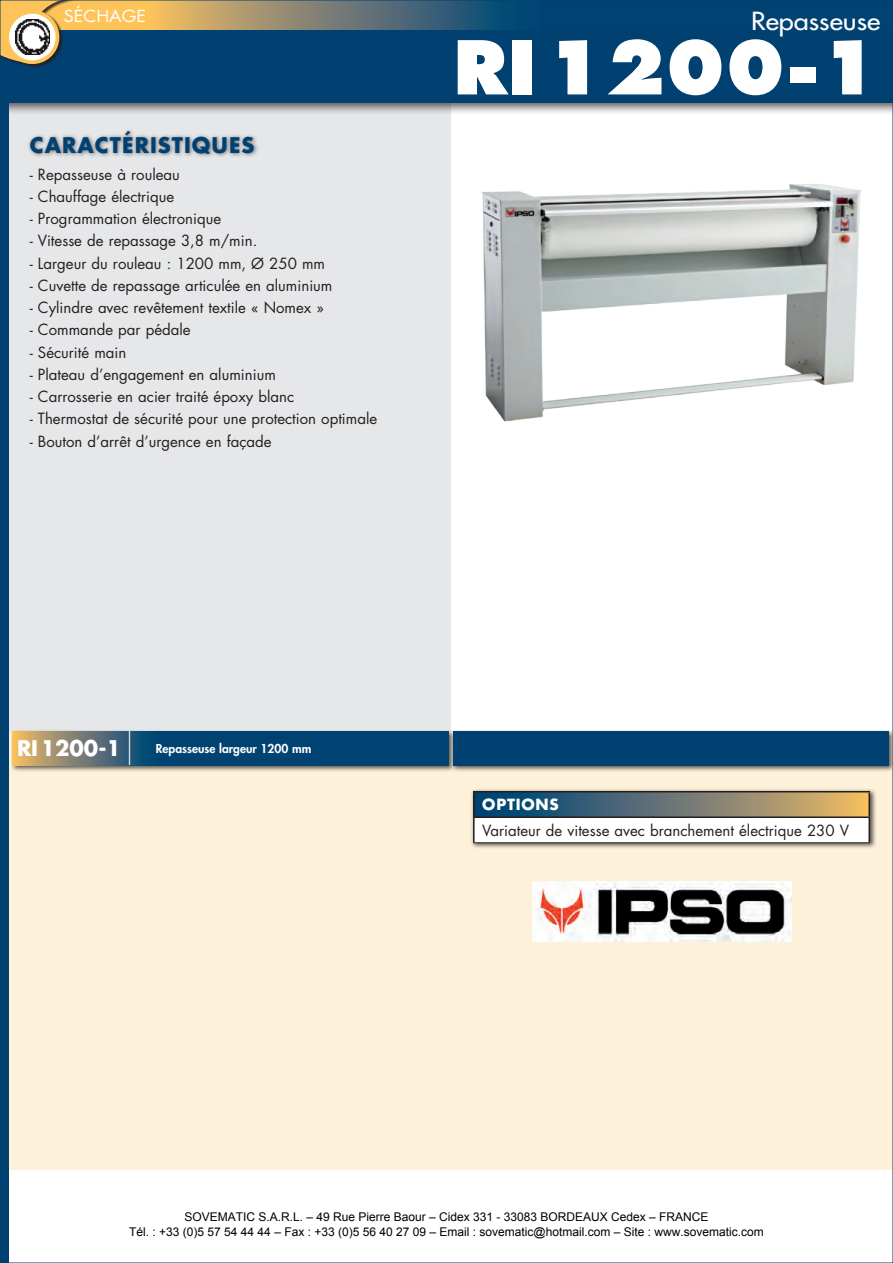
<style>
.page{position:relative;width:893px;height:1263px;background:#fff}
.page>*{position:absolute;margin:0;border:0;box-sizing:border-box;transform-origin:0 0}
._07_Titre{font:800 72px "Futura";color:#fff}
.t1{font:24.3px "Futura";color:#fff;scale:1.11 1}
._07_texte_titre{font:700 21px "Futura";letter-spacing:.05em;color:#004172}
._07_texte_standard{font:700 21px "Futura";color:#fff}
.t2{font:16.2px "Futura";color:#fff;scale:1.11 1}
._07_texte_standard-2{font:15px "Futura";color:#231f20}
._07_texte_titre-2{font:700 15px "Futura";letter-spacing:.05em;color:#fff}
.t3{font:12px/14.4px "Arial";color:#000;text-align:center}
._07_texte_standard-3{font:800 12px "Futura";color:#fff}
.s1{font-size:45.15px}
</style>
<div class="page">
<div style="left:0;top:731px;width:893px;height:438px;background:#fef1d9"></div>
<div style="left:0;top:102px;width:451px;height:629px;background:#e6e7e9"></div>
<div style="left:0;top:0;width:893px;height:116px;background:#231f20;opacity:.75"></div>
<div style="left:0;top:0;width:893px;height:102px;background:#004172"></div>
<div style="left:0;top:0;width:9px;height:1263px;background:#004172"></div>
<div style="left:27px;top:127px;width:233px;height:32px;background:#231f20;opacity:.6"></div>
<svg style="left:104px;top:2px;width:399px;height:28px;background:#8c886e"></svg>
<div style="left:0;top:0;width:104px;height:68px;background:#231f20;opacity:.85"></div>
<svg style="left:2px;top:2px;width:98px;height:64px"></svg>
<div style="left:10px;top:729px;width:445px;height:43px;background:#231f20;opacity:.75"></div>
<svg style="left:13px;top:731px;width:436px;height:34px;background:#255572"></svg>
<div style="left:471px;top:788px;width:406px;height:62px;background:#231f20;opacity:.75"></div>
<div style="left:474px;top:792px;width:395px;height:25px;background:linear-gradient(to right,#003a7a,#efb76a)"></div>
<div style="left:474px;top:817px;width:395px;height:26px;background:#fff"></div>
<hr style="left:473px;top:791px;width:397px;height:1px;background:#231f20">
<hr style="left:473px;top:792px;width:2px;height:24px;background:#231f20">
<hr style="left:868px;top:792px;width:2px;height:24px;background:#231f20">
<hr style="left:473px;top:816px;width:397px;height:2px;background:#231f20">
<hr style="left:473px;top:818px;width:2px;height:24px;background:#231f20">
<hr style="left:868px;top:818px;width:2px;height:24px;background:#231f20">
<hr style="left:473px;top:842px;width:397px;height:1px;background:#231f20">
<div style="left:450px;top:729px;width:443px;height:43px;background:#231f20;opacity:.75"></div>
<div style="left:453px;top:731px;width:436px;height:34px;background:#004172"></div>
<img style="left:482px;top:184px;width:379px;height:238px">
<img style="left:532px;top:881px;width:260px;height:61px">
<p class="t2" style="left:64px;top:5px;width:76px">SÉCHAGE</p>
<p class="t1" style="left:751px;top:5px;width:118px">Repasseuse</p>
<p class="_07_texte_titre" style="left:30px;top:130px;width:226px">CARACTÉRISTIQUES</p>
<p class="_07_texte_standard-2" style="left:30px;top:164px;width:152px">- Repasseuse à rouleau</p>
<p class="_07_texte_standard-2" style="left:30px;top:186px;width:146px">- Chauffage électrique</p>
<p class="_07_texte_standard-2" style="left:30px;top:208px;width:193px">- Programmation électronique</p>
<p class="_07_texte_standard-2" style="left:30px;top:231px;width:229px">- Vitesse de repassage 3,8 m/min.</p>
<p class="_07_texte_standard-2" style="left:30px;top:253px;width:297px">- Largeur du rouleau : 1200 mm, Ø 250 mm</p>
<p class="_07_texte_standard-2" style="left:30px;top:275px;width:304px">- Cuvette de repassage articulée en aluminium</p>
<p class="_07_texte_standard-2" style="left:30px;top:297px;width:296px">- Cylindre avec revêtement textile « Nomex »</p>
<p class="_07_texte_standard-2" style="left:30px;top:320px;width:162px">- Commande par pédale</p>
<p class="_07_texte_standard-2" style="left:30px;top:342px;width:98px">- Sécurité main</p>
<p class="_07_texte_standard-2" style="left:30px;top:364px;width:248px">- Plateau d’engagement en aluminium</p>
<p class="_07_texte_standard-2" style="left:30px;top:386px;width:266px">- Carrosserie en acier traité époxy blanc</p>
<p class="_07_texte_standard-2" style="left:30px;top:409px;width:349px">- Thermostat de sécurité pour une protection optimale</p>
<p class="_07_texte_standard-2" style="left:30px;top:431px;width:243px">- Bouton d’arrêt d’urgence en façade</p>
<p class="_07_Titre" style="left:453px;top:23px;width:428px">RI1200-1</p>
<p class="_07_texte_standard" style="left:17px;top:734px;width:115px">RI1200-1 <span class="s1">I</span></p>
<p class="_07_texte_standard-3" style="left:156px;top:740px;width:157px">Repasseuse largeur 1200 mm</p>
<p class="_07_texte_titre-2" style="left:482px;top:794px;width:78px">OPTIONS</p>
<p class="_07_texte_standard-2" style="left:482px;top:820px;width:368px">Variateur de vitesse avec branchement électrique 230 V</p>
<p class="t3" style="left:129px;top:1210px;width:636px">SOVEMATIC S.A.R.L. – 49 Rue Pierre Baour – Cidex 331 - 33083 BORDEAUX Cedex – FRANCE<br>Tél. : +33 (0)5 57 54 44 44 – Fax : +33 (0)5 56 40 27 09 – Email : sovematic@hotmail.com – Site : www.sovematic.com</p>
</div>
